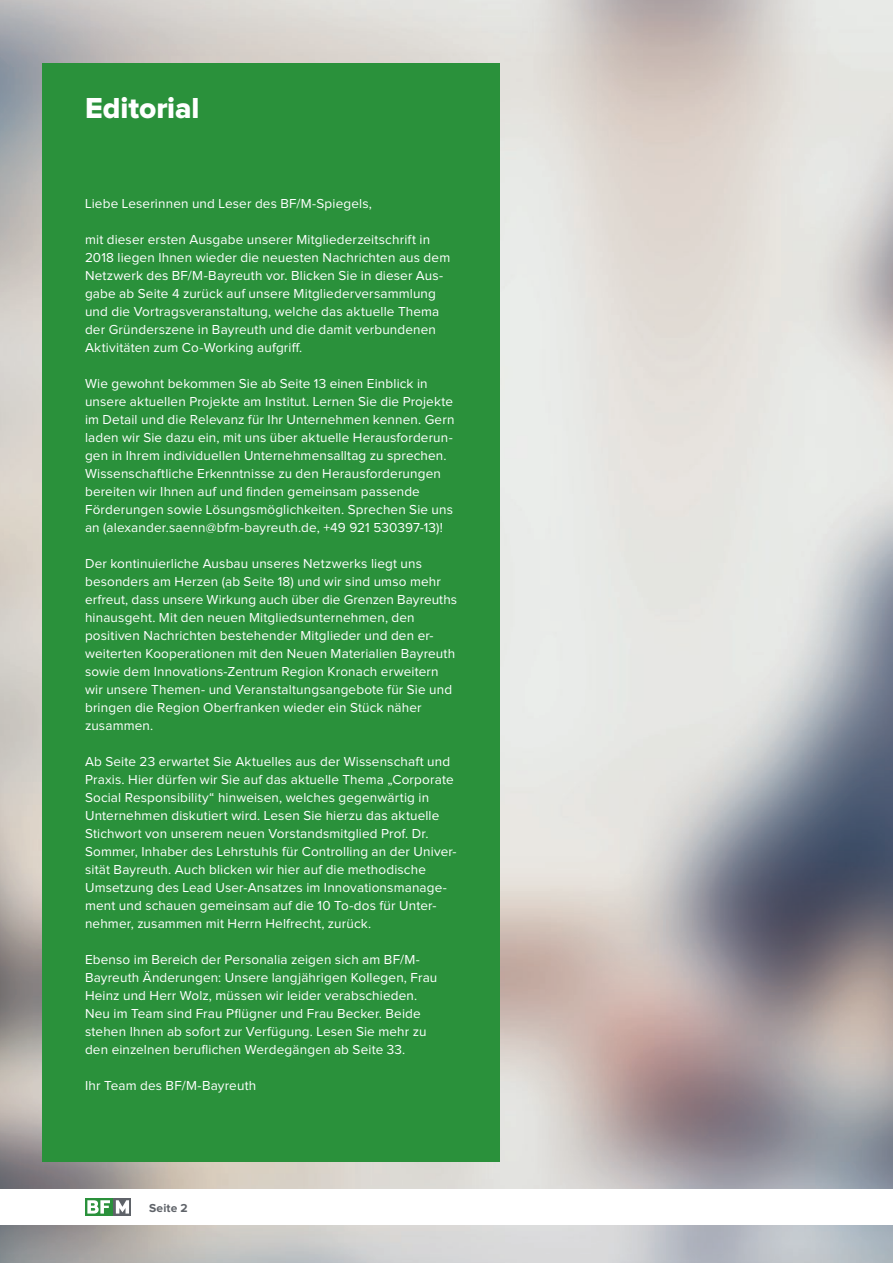
<style>
.page{position:relative;width:893px;height:1263px;background:#fff}
.page>*{position:absolute;margin:0;border:0;box-sizing:border-box;transform-origin:0 0}
.t1{font:30px "Proxima Nova Extrabld";letter-spacing:-.005em;color:#fff}
.t2{font:13.5px/18px "Proxima Nova";letter-spacing:.01em;color:#fff}
.t3{font:700 12px "Proxima Nova";letter-spacing:.01em;color:#5f6369}
</style>
<div class="page">
<img style="left:0;top:0;width:893px;height:1263px">
<div style="left:43px;top:64px;width:457px;height:1098px;background:#2a913b"></div>
<div style="left:0;top:1189px;width:893px;height:36px;background:#fff"></div>
<div style="left:113px;top:1198px;width:18px;height:18px;background:#5f6369"></div>
<div style="left:85px;top:1198px;width:27px;height:18px;background:#2a913b"></div>
<svg style="left:87px;top:1200px;width:42px;height:13px"></svg>
<h1 class="t1" style="left:85px;top:94px;width:116px">Editorial</h1>
<p class="t2" style="left:85px;top:195px;width:288px">Liebe Leserinnen und Leser des BF/M-Spiegels,</p>
<p class="t2" style="left:85px;top:231px;width:367px">mit dieser ersten Ausgabe unserer Mitgliederzeitschrift in 2018 liegen Ihnen wieder die neuesten Nachrichten aus dem Netzwerk des BF/M-Bayreuth vor. Blicken Sie in dieser Aus&shy;gabe ab Seite 4 zurück auf unsere Mitgliederversammlung und die Vortragsveranstaltung, welche das aktuelle Thema der Gründerszene in Bayreuth und die damit verbundenen Aktivitäten zum Co-Working aufgriff.</p>
<p class="t2" style="left:85px;top:375px;width:371px">Wie gewohnt bekommen Sie ab Seite 13 einen Einblick in unsere aktuellen Projekte am Institut. Lernen Sie die Projekte im Detail und die Relevanz für Ihr Unternehmen kennen. Gern laden wir Sie dazu ein, mit uns über aktuelle Herausforderun&shy;gen in Ihrem individuellen Unternehmensalltag zu sprechen.<br>Wissenschaftliche Erkenntnisse zu den Herausforderungen bereiten wir Ihnen auf und finden gemeinsam passende Förderungen sowie Lösungsmöglichkeiten. Sprechen Sie uns an (alexander.saenn@bfm-bayreuth.de, +49 921 530397-13)!</p>
<p class="t2" style="left:85px;top:555px;width:374px">Der kontinuierliche Ausbau unseres Netzwerks liegt uns besonders am Herzen (ab Seite 18) und wir sind umso mehr erfreut, dass unsere Wirkung auch über die Grenzen Bayreuths hinausgeht. Mit den neuen Mitgliedsunternehmen, den positiven Nachrichten bestehender Mitglieder und den er&shy;weiterten Kooperationen mit den Neuen Materialien Bayreuth sowie dem Innovations-Zentrum Region Kronach erweitern wir unsere Themen- und Veranstaltungsangebote für Sie und bringen die Region Oberfranken wieder ein Stück näher zusammen.</p>
<p class="t2" style="left:85px;top:753px;width:373px">Ab Seite 23 erwartet Sie Aktuelles aus der Wissenschaft und Praxis. Hier dürfen wir Sie auf das aktuelle Thema „Corporate Social Responsibility“ hinweisen, welches gegenwärtig in Unternehmen diskutiert wird. Lesen Sie hierzu das aktuelle Stichwort von unserem neuen Vorstandsmitglied Prof. Dr.<br>Sommer, Inhaber des Lehrstuhls für Controlling an der Univer&shy;sität Bayreuth. Auch blicken wir hier auf die methodische Umsetzung des Lead User-Ansatzes im Innovationsmanage&shy;ment und schauen gemeinsam auf die 10 To-dos für Unter&shy;nehmer, zusammen mit Herrn Helfrecht, zurück.</p>
<p class="t2" style="left:85px;top:951px;width:354px">Ebenso im Bereich der Personalia zeigen sich am BF/M-Bayreuth Änderungen: Unsere langjährigen Kollegen, Frau Heinz und Herr Wolz, müssen wir leider verabschieden.<br>Neu im Team sind Frau Pflügner und Frau Becker. Beide stehen Ihnen ab sofort zur Verfügung. Lesen Sie mehr zu den einzelnen beruflichen Werdegängen ab Seite 33.</p>
<p class="t2" style="left:85px;top:1077px;width:173px">Ihr Team des BF/M-Bayreuth</p>
<p class="t3" style="left:149px;top:1202px;width:40px">Seite 2</p>
</div>
